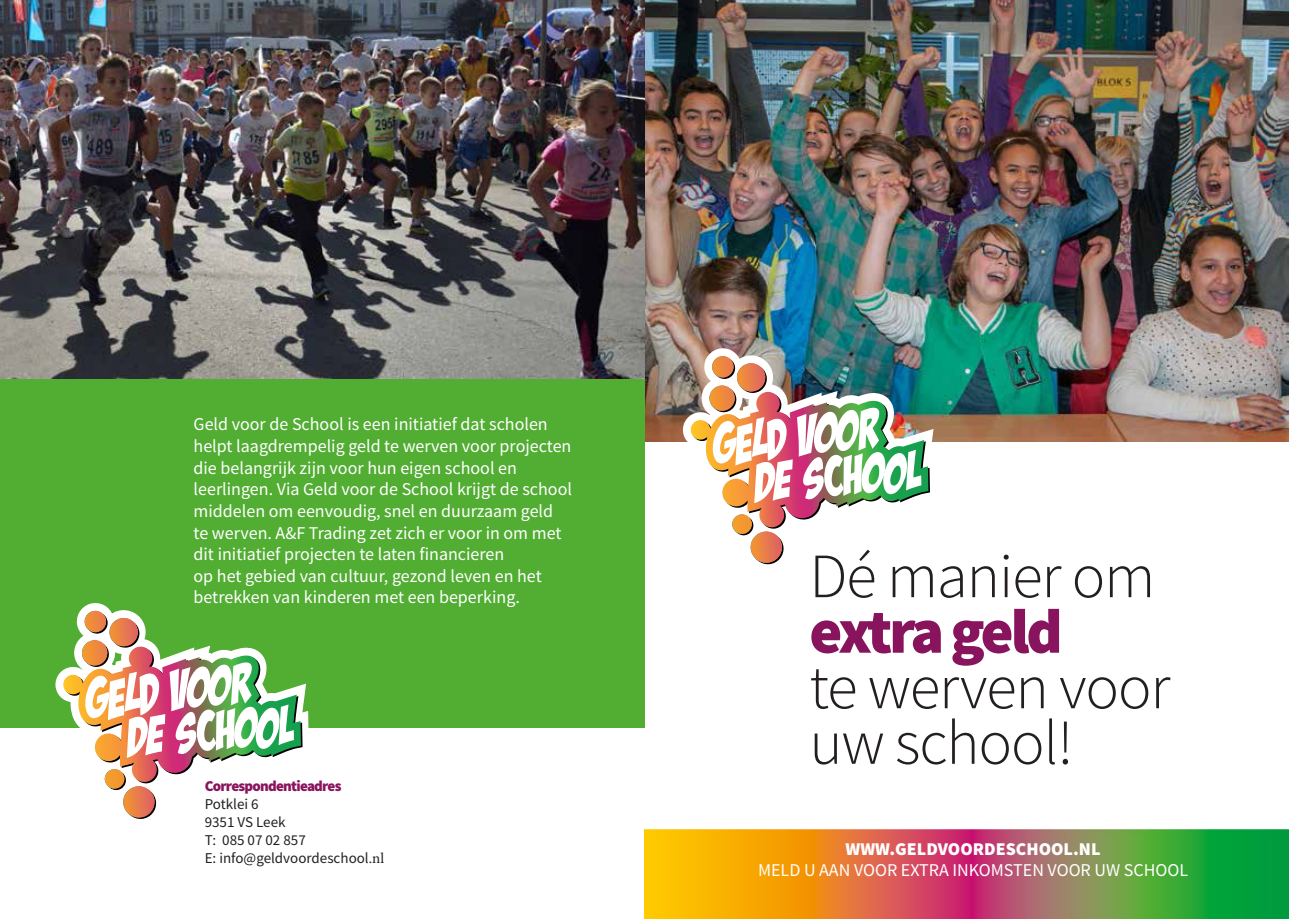
<style>
.page{position:relative;width:1289px;height:919px;background:#fff}
.page>*{position:absolute;margin:0;border:0;box-sizing:border-box;transform-origin:0 0}
.t1{font:300 63px "Source Sans Pro";letter-spacing:-.02em;color:#231f20}
.t2{font:900 63px "Source Sans Pro";letter-spacing:-.07em;color:#89145e}
.t3{font:18px "Source Sans Pro";color:#fff}
.t4{font:900 18px "Source Sans Pro";color:#fff}
.t5{font:15px/18px "Source Sans Pro";color:#231f20}
.t6{font:900 15px "Source Sans Pro";letter-spacing:-.05em;color:#89145e}
.s1{font-family:"Minion Pro"}
</style>
<div class="page">
<img style="left:644px;top:0;width:644px;height:442px">
<img style="left:644px;top:829px;width:644px;height:89px">
<img style="left:683px;top:348px;width:253px;height:217px">
<div style="left:0;top:0;width:644px;height:727px;background:#52ad33"></div>
<img style="left:0;top:0;width:644px;height:378px">
<svg style="left:55px;top:603px;width:254px;height:216px"></svg>
<p class="t3" style="left:193px;top:413px;width:356px">Geld voor de School is een initiatief dat scholen</p>
<p class="t3" style="left:193px;top:434px;width:379px">helpt laagdrempelig geld te werven voor projecten</p>
<p class="t3" style="left:193px;top:456px;width:325px">die belangrijk zijn voor hun eigen school en</p>
<p class="t3" style="left:193px;top:478px;width:380px">leerlingen. Via Geld voor de School krijgt de school</p>
<p class="t3" style="left:193px;top:499px;width:361px">middelen om eenvoudig, snel en duurzaam geld</p>
<p class="t3" style="left:193px;top:521px;width:369px">te werven. A&amp;F Trading zet zich er voor in om met</p>
<p class="t3" style="left:193px;top:542px;width:312px">dit initiatief projecten te laten financieren</p>
<p class="t3" style="left:193px;top:564px;width:350px">op het gebied van cultuur, gezond leven en het</p>
<p class="t3" style="left:193px;top:586px;width:328px">betrekken van kinderen met een beperking.</p>
<p class="t6" style="left:205px;top:775px;width:138px">Correspondentieadres</p>
<p class="t5" style="left:205px;top:795px;width:55px">Potklei 6</p>
<p class="t5" style="left:205px;top:813px;width:181px">9351 VS Leek<br>T: 085 07 02 857<br>E: info@geldvoordeschool<span class="s1">.nl</span></p>
<p class="t1" style="left:809px;top:537px;width:347px">Dé manier om</p>
<p class="t2" style="left:809px;top:588px;width:255px">extra geld</p>
<p class="t1" style="left:809px;top:648px;width:362px">te werven voor</p>
<p class="t1" style="left:809px;top:704px;width:266px">uw school!</p>
<p class="t4" style="left:845px;top:836px;width:256px">WWW.GELDVOORDESCHOOL.NL</p>
<p class="t3" style="left:758px;top:859px;width:431px">MELD U AAN VOOR EXTRA INKOMSTEN VOOR UW SCHOOL</p>
</div>
